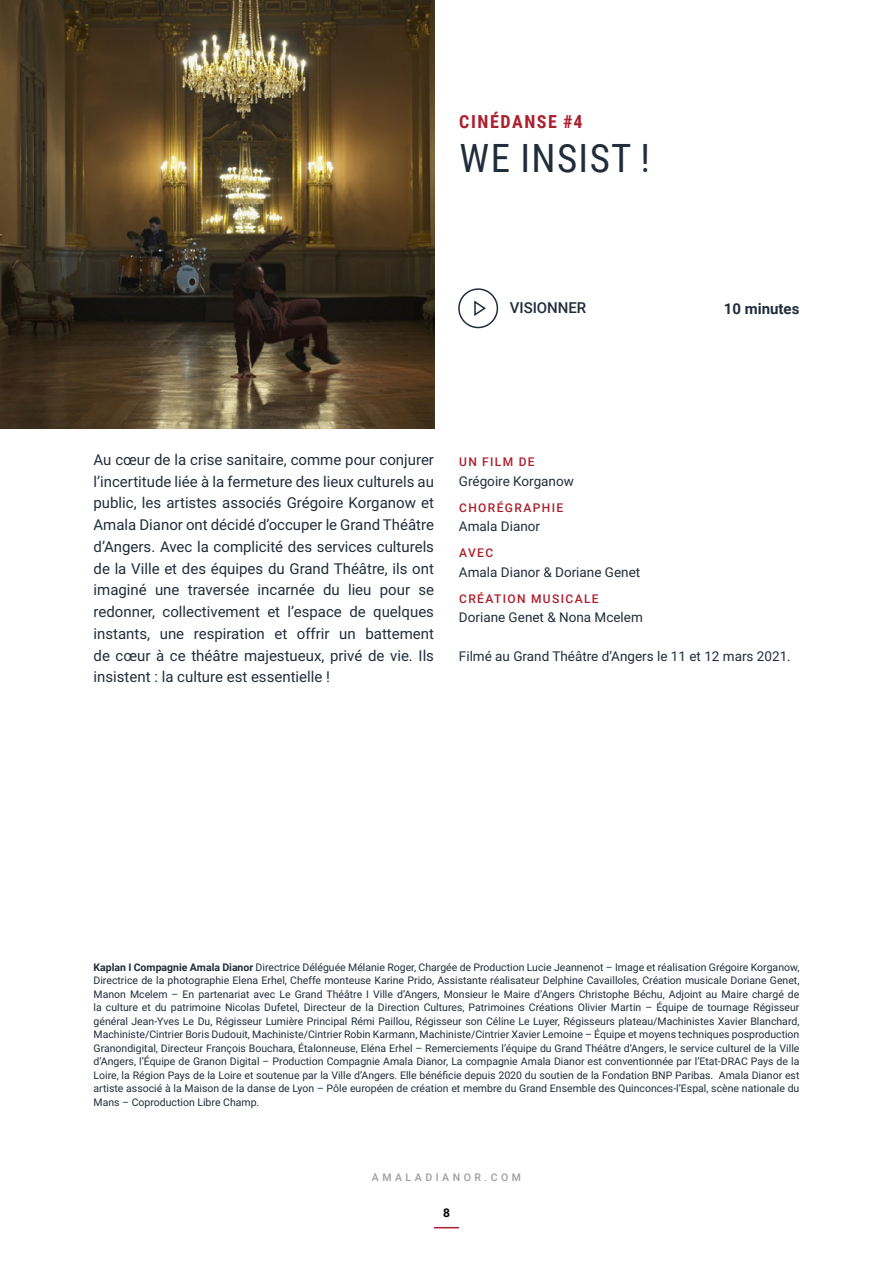
<style>
.page{position:relative;width:893px;height:1263px;background:#fff}
.page>*{position:absolute;margin:0;border:0;box-sizing:border-box;transform-origin:0 0}
.t1{font:39px "Roboto Condensed";letter-spacing:.035em;color:#222d3b}
.t2{font:700 18px "Roboto Condensed";letter-spacing:.085em;color:#ac1f2d}
.t3{font:15px/21.8px "Roboto";color:#222d3b;text-align:justify}
.t4{font:500 15px "Roboto";letter-spacing:-.005em;color:#222d3b}
.t5{font:700 15px "Roboto";color:#222d3b}
.t6{font:13.5px "Roboto";color:#222d3b}
.t7{font:500 12px "Roboto";letter-spacing:.115em;color:#ac1f2d}
.t8{font:700 12px "Roboto";color:#000}
.t9{font:10.5px/13.5px "Roboto";color:#222d3b;text-align:justify}
.t10{font:500 10.5px "Roboto";letter-spacing:.335em;color:#9d9d9c}
.s1{font-weight:700}
</style>
<div class="page">
<img style="left:0;top:0;width:434px;height:428px">
<div style="left:458px;top:288px;width:40px;height:40px;border:2px solid #222d3b;border-radius:50%"></div>
<svg style="left:474px;top:300px;width:12px;height:16px"></svg>
<svg style="left:434px;top:1227px;width:25px;height:1px"></svg>
<h2 class="t2" style="left:459px;top:109px;width:125px">CINÉDANSE #4</h2>
<h1 class="t1" style="left:460px;top:131px;width:192px">WE INSIST !</h1>
<h3 class="t4" style="left:510px;top:297px;width:78px">VISIONNER</h3>
<h3 class="t5" style="left:724px;top:298px;width:77px">10 minutes</h3>
<p class="t3" style="left:94px;top:448px;width:342px">Au cœur de la crise sanitaire, comme pour conjurer l’incertitude liée à la fermeture des lieux culturels au public, les artistes associés Grégoire Korganow et Amala Dianor ont décidé d’occuper le Grand Théâtre d’Angers. Avec la complicité des services culturels de la Ville et des équipes du Grand Théâtre, ils ont imaginé une traversée incarnée du lieu pour se redonner, collectivement et l’espace de quelques instants, une respiration et offrir un battement de cœur à ce théâtre majestueux, privé de vie. Ils insistent : la culture est essentielle !</p>
<p class="t7" style="left:459px;top:453px;width:77px">UN FILM DE</p>
<p class="t6" style="left:459px;top:471px;width:116px">Grégoire Korganow</p>
<p class="t7" style="left:459px;top:499px;width:106px">CHORÉGRAPHIE</p>
<p class="t6" style="left:459px;top:517px;width:83px">Amala Dianor</p>
<p class="t7" style="left:459px;top:544px;width:36px">AVEC</p>
<p class="t6" style="left:459px;top:562px;width:183px">Amala Dianor &amp; Doriane Genet</p>
<p class="t7" style="left:459px;top:590px;width:141px">CRÉATION MUSICALE</p>
<p class="t6" style="left:459px;top:608px;width:185px">Doriane Genet &amp; Nona Mcelem</p>
<p class="t6" style="left:459px;top:647px;width:333px">Filmé au Grand Théâtre d’Angers le 11 et 12 mars 2021.</p>
<p class="t9" style="left:94px;top:960px;width:707px"><span class="s1">Kaplan I Compagnie Amala Dianor</span> Directrice Déléguée Mélanie Roger, Chargée de Production Lucie Jeannenot – Image et réalisation Grégoire Korganow, Directrice de la photographie Elena Erhel, Cheffe monteuse Karine Prido, Assistante réalisateur Delphine Cavailloles, Création musicale Doriane Genet, Manon Mcelem – En partenariat avec Le Grand Théâtre I Ville d’Angers, Monsieur le Maire d’Angers Christophe Béchu, Adjoint au Maire chargé de la culture et du patrimoine Nicolas Dufetel, Directeur de la Direction Cultures, Patrimoines Créations Olivier Martin – Équipe de tournage Régisseur général Jean-Yves Le Du, Régisseur Lumière Principal Rémi Paillou, Régisseur son Céline Le Luyer, Régisseurs plateau/Machinistes Xavier Blanchard, Machiniste/Cintrier Boris Dudouit, Machiniste/Cintrier Robin Karmann, Machiniste/Cintrier Xavier Lemoine – Équipe et moyens techniques posproduction Granondigital, Directeur François Bouchara, Étalonneuse, Eléna Erhel – Remerciements l’équipe du Grand Théâtre d’Angers, le service culturel de la Ville d’Angers, l’Équipe de Granon Digital – Production Compagnie Amala Dianor, La compagnie Amala Dianor est conventionnée par l’Etat-DRAC Pays de la Loire, la Région Pays de la Loire et soutenue par la Ville d’Angers. Elle bénéficie depuis 2020 du soutien de la Fondation BNP Paribas. Amala Dianor est artiste associé à la Maison de la danse de Lyon – Pôle européen de création et membre du Grand Ensemble des Quinconces-l’Espal, scène nationale du Mans – Coproduction Libre Champ.</p>
<p class="t10" style="left:372px;top:1169px;width:151px">AMALADIANOR.COM</p>
<p class="t8" style="left:443px;top:1204px;width:8px">8</p>
</div>
